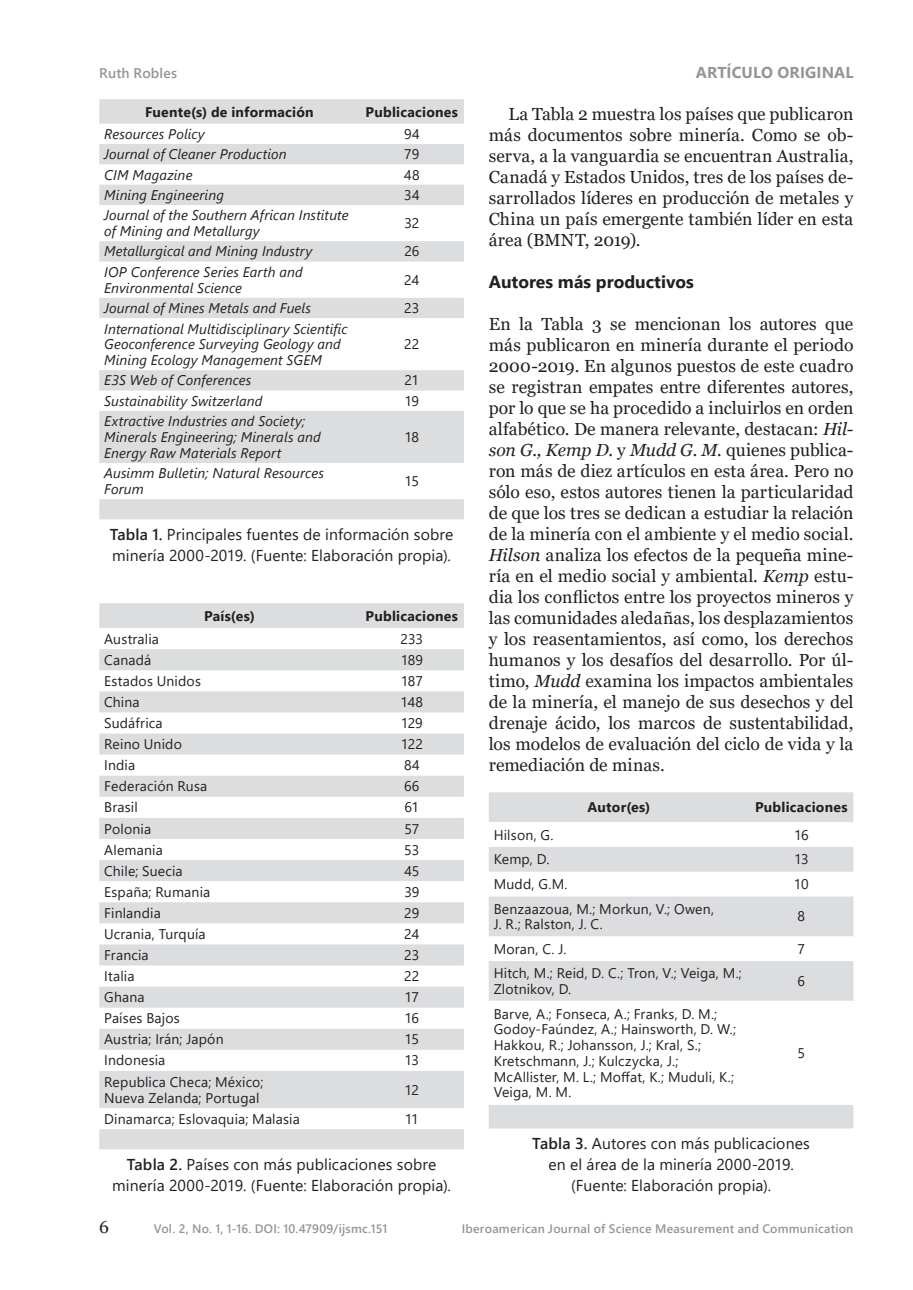
<style>
.page{position:relative;width:913px;height:1290px;background:#fff}
.page>*{position:absolute;margin:0;border:0;box-sizing:border-box;transform-origin:0 0}
.Párrafo_Español{font:17.5px/21px "Georgia";color:#231f20;text-align:justify}
.Subtítulo_2{font:700 17.5px "Segoe UI";color:#231f20}
.Pie_de_foto{font:15.75px/21px "Segoe UI";letter-spacing:.01em;color:#231f20;text-align:center}
.t1{font:700 15.75px "Segoe UI";letter-spacing:.005em;color:#939598}
.Tablas{font:14px/15.8px "Segoe UI";letter-spacing:.01em;color:#231f20}
.Tablas-2{font:italic 14px/15.8px "Segoe UI";letter-spacing:.01em;color:#231f20}
.Tablas-3{font:700 14px "Segoe UI";letter-spacing:.015em;color:#231f20}
.t2{font:600 14px "Segoe UI";letter-spacing:.015em;color:#939598}
.t3{font:600 12.25px "Segoe UI";letter-spacing:.02em;color:#939598}
.s1{font-style:italic}
.s2{font-weight:600}
</style>
<div class="page">
<svg style="left:99px;top:99px;width:365px;height:420px"></svg>
<svg style="left:99px;top:603px;width:365px;height:546px;fill:#dcdddf"></svg>
<svg style="left:489px;top:792px;width:364px;height:336px"></svg>
<p class="t2" style="left:99px;top:60px;width:80px">Ruth Robles</p>
<p class="t1" style="left:696px;top:58px;width:159px">ARTÍCULO ORIGINAL</p>
<p class="Tablas-3" style="left:145px;top:98px;width:170px">Fuente(s) de información</p>
<p class="Tablas-3" style="left:366px;top:98px;width:94px">Publicaciones</p>
<p class="Tablas-2" style="left:104px;top:124px;width:102px">Resources Policy</p>
<p class="Tablas" style="left:404px;top:125px;width:17px">94</p>
<p class="Tablas-2" style="left:104px;top:144px;width:184px">Journal of Cleaner Production</p>
<p class="Tablas" style="left:404px;top:145px;width:17px">79</p>
<p class="Tablas-2" style="left:104px;top:164px;width:90px">CIM Magazine</p>
<p class="Tablas" style="left:404px;top:165px;width:17px">48</p>
<p class="Tablas-2" style="left:104px;top:185px;width:121px">Mining Engineering</p>
<p class="Tablas" style="left:404px;top:186px;width:17px">34</p>
<p class="Tablas-2" style="left:104px;top:205px;width:246px">Journal of the Southern African Institute of Mining and Metallurgy</p>
<p class="Tablas" style="left:404px;top:214px;width:16px">32</p>
<p class="Tablas-2" style="left:104px;top:241px;width:209px">Metallurgical and Mining Industry</p>
<p class="Tablas" style="left:404px;top:242px;width:16px">26</p>
<p class="Tablas-2" style="left:104px;top:262px;width:200px">IOP Conference Series Earth and<br>Environmental Science</p>
<p class="Tablas" style="left:404px;top:271px;width:17px">24</p>
<p class="Tablas-2" style="left:104px;top:298px;width:208px">Journal of Mines Metals and Fuels</p>
<p class="Tablas" style="left:404px;top:299px;width:17px">23</p>
<p class="Tablas-2" style="left:104px;top:318px;width:245px">International Multidisciplinary Scientific<br>Geoconference Surveying Geology and<br>Mining Ecology Management SGEM</p>
<p class="Párrafo_Español" style="left:489px;top:104px;width:366px;text-indent:20px">La Tabla 2 muestra los países que publicaron más documentos sobre minería. Como se ob&shy;serva, a la vanguardia se encuentran Australia, Canadá y Estados Unidos, tres de los países de&shy;sarrollados líderes en producción de metales y China un país emergente también líder en esta área (BMNT, 2019).</p>
<p class="Subtítulo_2" style="left:489px;top:265px;width:206px">Autores más productivos</p>
<p class="Párrafo_Español" style="left:489px;top:314px;width:366px">En la Tabla 3 se mencionan los autores que más publicaron en minería durante el periodo 2000-2019. En algunos puestos de este cuadro se registran empates entre diferentes autores, por lo que se ha procedido a incluirlos en orden alfabético. De manera relevante, destacan: <span class="s1">Hil&shy;son G., Kemp D.</span> y <span class="s1">Mudd G. M.</span> quienes publica&shy;ron más de diez artículos en esta área. Pero no sólo eso, estos autores tienen la particularidad de que los tres se dedican a estudiar la relación de la minería con el ambiente y el medio social.<br><span class="s1">Hilson</span> analiza los efectos de la pequeña mine&shy;ría en el medio social y ambiental. <span class="s1">Kemp</span> estu&shy;dia los conflictos entre los proyectos mineros y las comunidades aledañas, los desplazamientos y los reasentamientos, así como, los derechos humanos y los desafíos del desarrollo. Por úl&shy;timo, <span class="s1">Mudd</span> examina los impactos ambientales de la minería, el manejo de sus desechos y del drenaje ácido, los marcos de sustentabilidad, los modelos de evaluación del ciclo de vida y la remediación de minas.</p>
<p class="Tablas-3" style="left:587px;top:794px;width:64px">Autor(es)</p>
<p class="Tablas-3" style="left:755px;top:794px;width:94px">Publicaciones</p>
<p class="Tablas" style="left:494px;top:825px;width:61px">Hilson, G.</p>
<p class="Tablas" style="left:794px;top:825px;width:16px">16</p>
<p class="Tablas" style="left:494px;top:850px;width:57px">Kemp, D.</p>
<p class="Tablas" style="left:794px;top:850px;width:16px">13</p>
<p class="Tablas" style="left:494px;top:875px;width:75px">Mudd, G.M.</p>
<p class="Tablas" style="left:794px;top:875px;width:16px">10</p>
<p class="Tablas" style="left:494px;top:899px;width:222px">Benzaazoua, M.; Morkun, V.; Owen,<br>J. R.; Ralston, J. C.</p>
<p class="Tablas" style="left:797px;top:907px;width:9px">8</p>
<p class="Tablas" style="left:494px;top:939px;width:74px">Moran, C. J.</p>
<p class="Tablas" style="left:797px;top:939px;width:9px">7</p>
<p class="Tablas" style="left:494px;top:964px;width:250px">Hitch, M.; Reid, D. C.; Tron, V.; Veiga, M.;<br>Zlotnikov, D.</p>
<p class="Tablas" style="left:797px;top:972px;width:9px">6</p>
<p class="Tablas" style="left:494px;top:1004px;width:244px">Barve, A.; Fonseca, A.; Franks, D. M.; Godoy-Faúndez, A.; Hainsworth, D. W.; Hakkou, R.; Johansson, J.; Kral, S.; Kretschmann, J.; Kulczycka, J.; McAllister, M. L.; Moffat, K.; Muduli, K.; Veiga, M. M.</p>
<p class="Tablas" style="left:404px;top:335px;width:17px">22</p>
<p class="Tablas-2" style="left:104px;top:370px;width:149px">E3S Web of Conferences</p>
<p class="Tablas" style="left:404px;top:371px;width:16px">21</p>
<p class="Tablas-2" style="left:104px;top:391px;width:160px">Sustainability Switzerland</p>
<p class="Tablas" style="left:404px;top:392px;width:16px">19</p>
<p class="Tablas-2" style="left:104px;top:411px;width:218px">Extractive Industries and Society;<br>Minerals Engineering; Minerals and<br>Energy Raw Materials Report</p>
<p class="Tablas" style="left:404px;top:428px;width:16px">18</p>
<p class="Tablas-2" style="left:104px;top:463px;width:221px">Ausimm Bulletin; Natural Resources<br>Forum</p>
<p class="Tablas" style="left:404px;top:472px;width:16px">15</p>
<p class="Pie_de_foto" style="left:110px;top:523px;width:345px;text-align:left"><span class="s2">Tabla 1.</span> Principales fuentes de información sobre minería 2000-2019. (Fuente: Elaboración propia).</p>
<p class="Tablas-3" style="left:204px;top:603px;width:52px">País(es)</p>
<p class="Tablas-3" style="left:366px;top:603px;width:94px">Publicaciones</p>
<p class="Tablas" style="left:104px;top:630px;width:56px">Australia</p>
<p class="Tablas" style="left:400px;top:630px;width:24px">233</p>
<p class="Tablas" style="left:104px;top:651px;width:49px">Canadá</p>
<p class="Tablas" style="left:401px;top:651px;width:24px">189</p>
<p class="Tablas" style="left:104px;top:672px;width:98px">Estados Unidos</p>
<p class="Tablas" style="left:401px;top:672px;width:24px">187</p>
<p class="Tablas" style="left:104px;top:693px;width:37px">China</p>
<p class="Tablas" style="left:400px;top:693px;width:24px">148</p>
<p class="Tablas" style="left:104px;top:714px;width:60px">Sudáfrica</p>
<p class="Tablas" style="left:401px;top:714px;width:24px">129</p>
<p class="Tablas" style="left:104px;top:735px;width:79px">Reino Unido</p>
<p class="Tablas" style="left:401px;top:735px;width:24px">122</p>
<p class="Tablas" style="left:104px;top:756px;width:33px">India</p>
<p class="Tablas" style="left:404px;top:756px;width:17px">84</p>
<p class="Tablas" style="left:104px;top:777px;width:105px">Federación Rusa</p>
<p class="Tablas" style="left:404px;top:777px;width:17px">66</p>
<p class="Tablas" style="left:104px;top:798px;width:35px">Brasil</p>
<p class="Tablas" style="left:404px;top:798px;width:16px">61</p>
<p class="Tablas" style="left:104px;top:819px;width:48px">Polonia</p>
<p class="Tablas" style="left:404px;top:819px;width:16px">57</p>
<p class="Tablas" style="left:104px;top:840px;width:60px">Alemania</p>
<p class="Tablas" style="left:404px;top:840px;width:17px">53</p>
<p class="Tablas" style="left:104px;top:861px;width:80px">Chile; Suecia</p>
<p class="Tablas" style="left:404px;top:861px;width:16px">45</p>
<p class="Tablas" style="left:104px;top:883px;width:108px">España; Rumania</p>
<p class="Tablas" style="left:404px;top:883px;width:17px">39</p>
<p class="Tablas" style="left:104px;top:904px;width:58px">Finlandia</p>
<p class="Tablas" style="left:404px;top:904px;width:17px">29</p>
<p class="Tablas" style="left:104px;top:925px;width:103px">Ucrania, Turquía</p>
<p class="Tablas" style="left:404px;top:925px;width:17px">24</p>
<p class="Tablas" style="left:104px;top:946px;width:46px">Francia</p>
<p class="Tablas" style="left:404px;top:946px;width:17px">23</p>
<p class="Tablas" style="left:104px;top:967px;width:32px">Italia</p>
<p class="Tablas" style="left:404px;top:967px;width:17px">22</p>
<p class="Tablas" style="left:104px;top:988px;width:42px">Ghana</p>
<p class="Tablas" style="left:405px;top:988px;width:16px">17</p>
<p class="Tablas" style="left:104px;top:1009px;width:77px">Países Bajos</p>
<p class="Tablas" style="left:404px;top:1009px;width:16px">16</p>
<p class="Tablas" style="left:104px;top:1030px;width:121px">Austria; Irán; Japón</p>
<p class="Tablas" style="left:404px;top:1030px;width:16px">15</p>
<p class="Tablas" style="left:104px;top:1051px;width:63px">Indonesia</p>
<p class="Tablas" style="left:405px;top:1051px;width:16px">13</p>
<p class="Tablas" style="left:104px;top:1072px;width:161px">Republica Checa; México;<br>Nueva Zelanda; Portugal</p>
<p class="Tablas" style="left:404px;top:1080px;width:16px">12</p>
<p class="Tablas" style="left:104px;top:1109px;width:197px">Dinamarca; Eslovaquia; Malasia</p>
<p class="Tablas" style="left:405px;top:1109px;width:15px">11</p>
<p class="Pie_de_foto" style="left:112px;top:1153px;width:340px"><span class="s2">Tabla 2.</span> Países con más publicaciones sobre minería 2000-2019. (Fuente: Elaboración propia).</p>
<p class="Tablas" style="left:797px;top:1044px;width:9px">5</p>
<p class="Pie_de_foto" style="left:532px;top:1132px;width:279px"><span class="s2">Tabla 3.</span> Autores con más publicaciones en el área de la minería 2000-2019. (Fuente: Elaboración propia).</p>
<p class="Párrafo_Español" style="left:99px;top:1217px;width:11px">6</p>
<p class="t3" style="left:154px;top:1217px;width:235px">Vol. 2, No. 1, 1-16. DOI: 10.47909/ijsmc.151</p>
<p class="t3" style="left:462px;top:1217px;width:393px">Iberoamerican Journal of Science Measurement and Communication</p>
</div>
